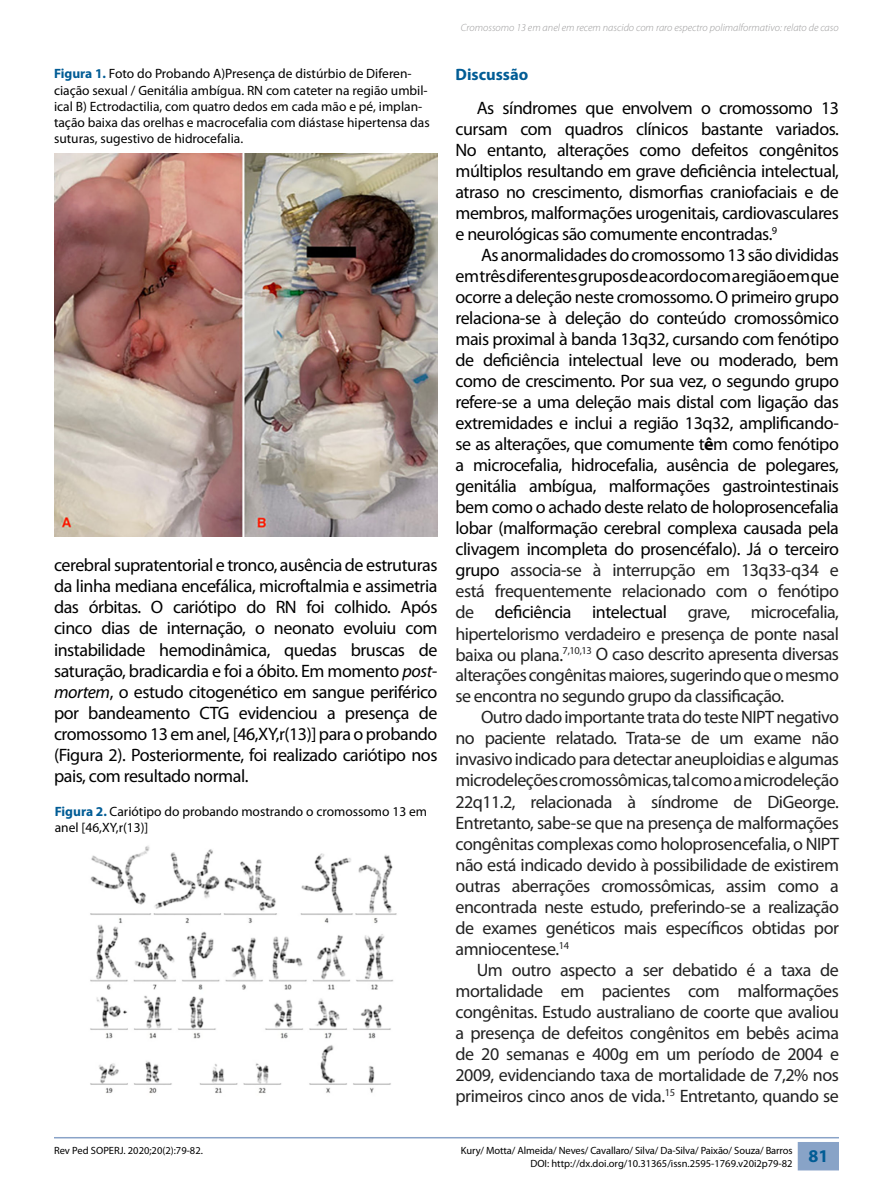
<style>
.page{position:relative;width:893px;height:1191px;background:#fff}
.page>*{position:absolute;margin:0;border:0;box-sizing:border-box;transform-origin:0 0}
.t1{font:18px/21px "Myriad Pro";letter-spacing:-.025em;color:#000;text-align:justify}
.t2{font:18px/21px "Myriad Pro";letter-spacing:-.025em;color:#222;text-align:justify}
.t3{font:700 16.5px "Myriad Pro";color:#015c95}
.t4{font:13.5px/16.2px "Myriad Pro";color:#000}
.t5{font:10.5px/12.6px "Myriad Pro";letter-spacing:-.005em;color:#000}
.t6{font:italic 300 10.5px "Myriad Pro";color:#9a999a}
.s1{font-weight:700;color:#015c95}
.s2{font-style:italic}
.s3{font-weight:700}
.s4{color:#222}
</style>
<div class="page">
<hr style="left:54px;top:1137px;width:785px;height:1px;background:#89a3c8">
<div style="left:798px;top:1142px;width:41px;height:28px;background:#88a3c7"></div>
<img style="left:55px;top:154px;width:382px;height:382px">
<img style="left:90px;top:845px;width:307px;height:248px">
<p class="t4" style="left:54px;top:66px;width:377px"><span class="s1">Figura 1.</span> Foto do Probando A)Presença de distúrbio de Diferen&shy;ciação sexual / Genitália ambígua. RN com cateter na região umbil&shy;ical B) Ectrodactilia, com quatro dedos em cada mão e pé, implan&shy;tação baixa das orelhas e macrocefalia com diástase hipertensa das suturas, sugestivo de hidrocefalia.</p>
<p class="t1" style="left:54px;top:554px;width:385px">cerebral supratentorial e tronco, ausência de estruturas da linha mediana encefálica, microftalmia e assimetria das órbitas. O cariótipo do RN foi colhido. Após cinco dias de internação, o neonato evoluiu com instabilidade hemodinâmica, quedas bruscas de saturação, bradicardia e foi a óbito. Em momento <span class="s2">post&shy;mortem</span>, o estudo citogenético em sangue periférico por bandeamento CTG evidenciou a presença de cromossomo 13 em anel, [46,XY,r(13)] para o probando (Figura 2). Posteriormente, foi realizado cariótipo nos pais, com resultado normal.</p>
<p class="t4" style="left:55px;top:803px;width:374px"><span class="s1">Figura 2.</span> Cariótipo do probando mostrando o cromossomo 13 em anel [46,XY,r(13)]</p>
<p class="t6" style="left:461px;top:21px;width:379px">Cromossomo 13 em anel em recem nascido com raro espectro polimalformativo: relato de caso</p>
<p class="t3" style="left:455px;top:64px;width:74px">Discussão</p>
<p class="t1" style="left:455px;top:97px;width:385px;text-indent:21px">As síndromes que envolvem o cromossomo 13 cursam com quadros clínicos bastante variados.<br>No entanto, alterações como defeitos congênitos múltiplos resultando em grave deficiência intelectual, atraso no crescimento, dismorfias craniofaciais e de membros, malformações urogenitais, cardiovasculares e neurológicas são comumente encontradas.<sup>9</sup></p>
<p class="t1" style="left:455px;top:244px;width:385px;text-indent:26px">As anormalidades do cromossomo 13 são divididas em três diferentes grupos de acordo com a região em que ocorre a deleção neste cromossomo. O primeiro grupo relaciona-se à deleção do conteúdo cromossômico mais proximal à banda 13q32, cursando com fenótipo de deficiência intelectual leve ou moderado, bem como de crescimento. Por sua vez, o segundo grupo refere-se a uma deleção mais distal com ligação das extremidades e inclui a região 13q32, amplificando&shy;se as alterações, que comumente t<span class="s3">ê</span>m como fenótipo a microcefalia, hidrocefalia, ausência de polegares, genitália ambígua, malformações gastrointestinais bem como o achado deste relato de holoprosencefalia lobar (malformação cerebral complexa causada pela clivagem incompleta do prosencéfalo). Já o terceiro grupo <span class="s4">associa-se à interrupção em 13q33-q34 e está frequentemente relacionado com o fenótipo de</span> deficiência intelectual <span class="s4">grave, microcefalia, hipertelorismo verdadeiro e presença de ponte nasal baixa ou plana.</span><sup>7,10,13</sup> <span class="s4">O caso descrito apresenta diversas alterações congênitas maiores, sugerindo que o mesmo se encontra no segundo grupo da classificação.</span></p>
<p class="t2" style="left:455px;top:706px;width:385px;text-indent:26px">Outro dado importante trata do teste NIPT negativo no paciente relatado. Trata-se de um exame não invasivo indicado para detectar aneuploidias e algumas microdeleções cromossômicas, tal como a microdeleção 22q11.2, relacionada à síndrome de DiGeorge.<br>Entretanto, sabe-se que na presença de malformações congênitas complexas como holoprosencefalia, o NIPT não está indicado devido à possibilidade de existirem outras aberrações cromossômicas, assim como a encontrada neste estudo, preferindo-se a realização de exames genéticos mais específicos obtidas por amniocentese.<sup>14</sup></p>
<p class="t2" style="left:455px;top:958px;width:385px;text-indent:21px">Um outro aspecto a ser debatido é a taxa de mortalidade em pacientes com malformações congênitas. Estudo australiano de coorte que avaliou a presença de defeitos congênitos em bebês acima de 20 semanas e 400g em um período de 2004 e 2009, evidenciando taxa de mortalidade de 7,2% nos primeiros cinco anos de vida.<sup>15</sup> Entretanto, quando se</p>
<p class="t5" style="left:54px;top:1143px;width:150px">Rev Ped SOPERJ. 2020;20(2):79-82.</p>
<p class="t5" style="left:530px;top:1144px;width:299px;text-indent:-69px">Kury/ Motta/ Almeida/ Neves/ Cavallaro/ Silva/ Da-Silva/ Paixão/ Souza/ Barros<br>DOI: http://dx.doi.org/10.31365/issn.2595-1769.v20i2p79-82 <sup>81</sup></p>
</div>
